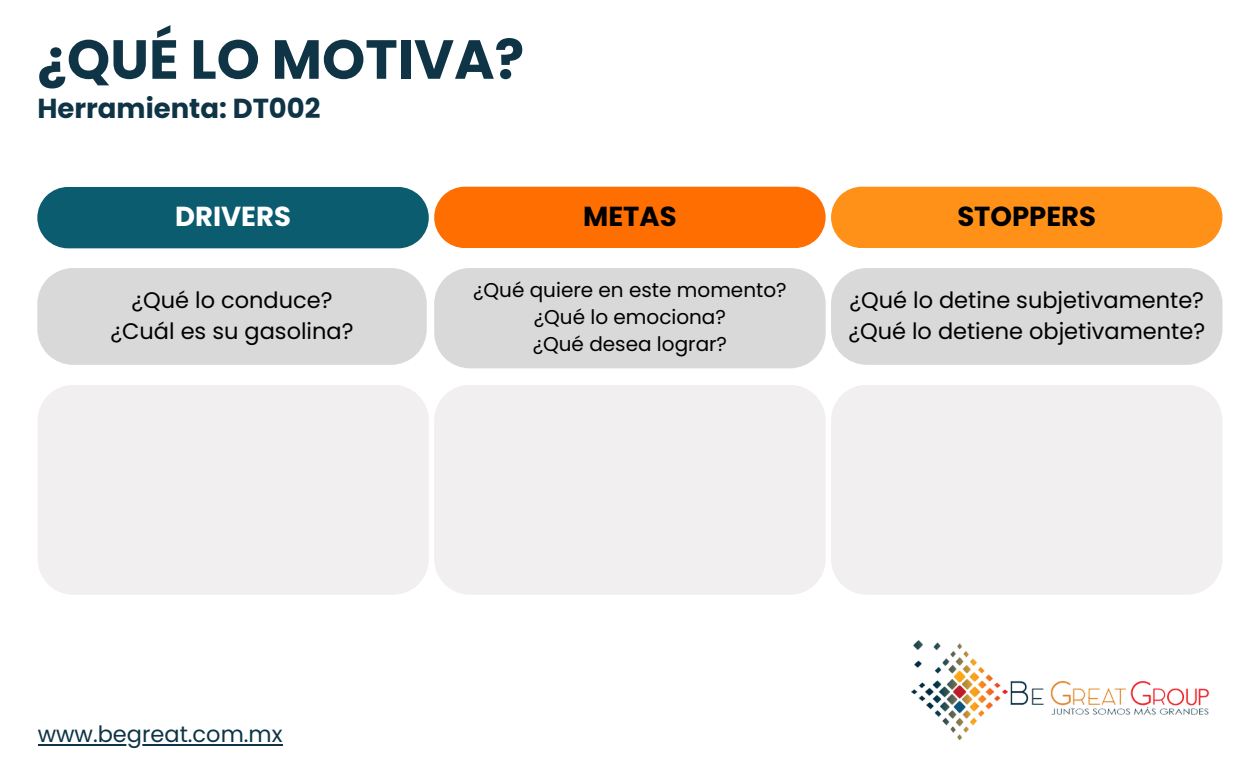
<style>
.page{position:relative;width:1260px;height:765px;background:#fff}
.page>*{position:absolute;margin:0;border:0;box-sizing:border-box;transform-origin:0 0}
.t1{font:700 55px "Poppins";color:#0e3446}
.t2{font:700 27.5px "Poppins";color:#0e3446}
.t3{font:700 27.5px "Poppins";color:#000}
.t4{font:700 27.5px "Poppins";color:#fff}
.t5{font:22.5px/31px "Poppins";color:#000;text-align:center}
.t6{font:22.5px "Poppins";color:#0e3446}
.t7{font:20px/27.2px "Poppins";color:#000;text-align:center}
</style>
<div class="page">
<svg style="left:37px;top:187px;width:1185px;height:61px"></svg>
<div style="left:37px;top:268px;width:390px;height:97px;background:#d9d9d9"></div>
<div style="left:38px;top:385px;width:391px;height:210px;background:#f1efef"></div>
<div style="left:434px;top:268px;width:392px;height:100px;background:#d9d9d9"></div>
<div style="left:831px;top:268px;width:391px;height:97px;background:#d9d9d9"></div>
<div style="left:434px;top:385px;width:391px;height:210px;background:#f1efef"></div>
<div style="left:831px;top:385px;width:391px;height:210px;background:#f1efef"></div>
<img style="left:911px;top:640px;width:299px;height:101px">
<hr style="left:38px;top:744px;width:245px;height:1px;background:#0e3446">
<h3 class="t1" style="left:37px;top:21px;width:488px">¿QUÉ LO MOTIVA?</h3>
<h4 class="t2" style="left:37px;top:89px;width:285px">Herramienta: DT002</h4>
<p class="t4" style="left:175px;top:197px;width:117px">DRIVERS</p>
<p class="t3" style="left:583px;top:197px;width:95px">METAS</p>
<p class="t3" style="left:957px;top:197px;width:140px">STOPPERS</p>
<p class="t5" style="left:111px;top:285px;width:244px">¿Qué lo conduce? ¿Cuál es su gasolina?</p>
<p class="t7" style="left:473px;top:276px;width:315px">¿Qué quiere en este momento? ¿Qué lo emociona?<br>¿Qué desea lograr?</p>
<p class="t5" style="left:848px;top:285px;width:358px;text-align:left">¿Qué lo detine subjetivamente? ¿Qué lo detiene objetivamente?</p>
<p class="t6" style="left:38px;top:718px;width:246px">www.begreat.com.mx</p>
</div>
